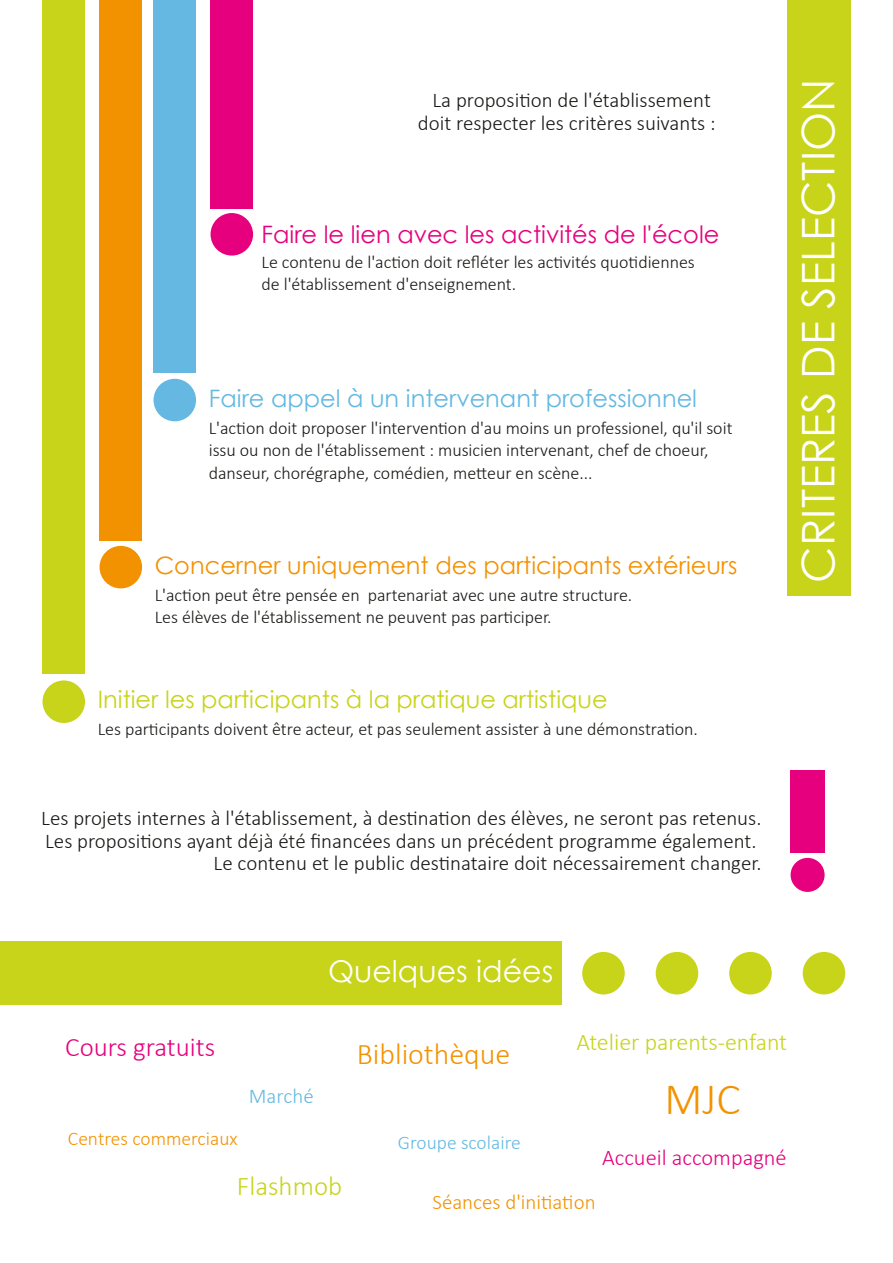
<style>
.page{position:relative;width:893px;height:1263px;background:#fff}
.page>*{position:absolute;margin:0;border:0;box-sizing:border-box;transform-origin:0 0}
.t1{font:45px "Century Gothic";color:#fff}
.t2{font:300 45px "Calibri";color:#f39200}
.t3{font:30px "Century Gothic";color:#fff}
.t4{font:300 30px "Calibri";color:#f39200}
.t5{font:300 27px "Calibri";color:#e6007e}
.t6{font:300 27px "Calibri";color:#c8d419}
.t7{font:24px "Century Gothic";color:#f39200}
.t8{font:24px "Century Gothic";color:#c8d419}
.t9{font:24px "Century Gothic";color:#64b8e1}
.t10{font:24px "Century Gothic";color:#e6007e}
.t11{font:300 24px "Calibri";color:#c8d419}
.t12{font:300 22.5px "Calibri";color:#e6007e}
.t13{font:300 21px/22.5px "Calibri";color:#181715;text-align:center}
.t14{font:300 21px "Calibri";color:#f39200}
.t15{font:300 21px "Calibri";color:#64b8e1}
.t16{font:300 19.5px "Calibri";color:#f39200}
.t17{font:300 19.5px "Calibri";color:#64b8e1}
.t18{font:300 18px/22.5px "Calibri";color:#181715}
</style>
<div class="page">
<div style="left:787px;top:0;width:63px;height:595px;background:#c8d419"></div>
<div style="left:43px;top:0;width:42px;height:674px;background:#c8d419"></div>
<div style="left:100px;top:0;width:42px;height:541px;background:#f39200"></div>
<div style="left:154px;top:0;width:42px;height:373px;background:#64b8e1"></div>
<div style="left:211px;top:0;width:42px;height:208px;background:#e6007e"></div>
<div style="left:0;top:941px;width:562px;height:64px;background:#c8d419"></div>
<div style="left:211px;top:213px;width:42px;height:43px;background:#e6007e;border-radius:50%"></div>
<div style="left:154px;top:379px;width:42px;height:42px;background:#64b8e1;border-radius:50%"></div>
<div style="left:100px;top:546px;width:42px;height:42px;background:#f39200;border-radius:50%"></div>
<div style="left:43px;top:680px;width:42px;height:43px;background:#c8d419;border-radius:50%"></div>
<div style="left:791px;top:858px;width:34px;height:34px;background:#e6007e;border-radius:50%"></div>
<div style="left:582px;top:952px;width:43px;height:42px;background:#c8d419;border-radius:50%"></div>
<div style="left:656px;top:952px;width:42px;height:42px;background:#c8d419;border-radius:50%"></div>
<div style="left:729px;top:952px;width:43px;height:42px;background:#c8d419;border-radius:50%"></div>
<div style="left:803px;top:952px;width:42px;height:42px;background:#c8d419;border-radius:50%"></div>
<div style="left:791px;top:771px;width:34px;height:82px;background:#e6007e"></div>
<p class="t13" style="left:418px;top:91px;width:299px">La proposition de l'établissement doit respecter les critères suivants :</p>
<h3 class="t10" style="left:262px;top:219px;width:459px">Faire le lien avec les activités de l'école</h3>
<p class="t18" style="left:262px;top:252px;width:435px">Le contenu de l'action doit refléter les activités quotidiennes de l'établissement d'enseignement.</p>
<h3 class="t9" style="left:209px;top:383px;width:490px">Faire appel à un intervenant professionnel</h3>
<p class="t18" style="left:209px;top:418px;width:525px">L'action doit proposer l'intervention d'au moins un professionel, qu'il soit issu ou non de l'établissement : musicien intervenant, chef de choeur, danseur, chorégraphe, comédien, metteur en scène...</p>
<h3 class="t7" style="left:155px;top:550px;width:584px">Concerner uniquement des participants extérieurs</h3>
<p class="t18" style="left:155px;top:585px;width:479px">L'action peut être pensée en partenariat avec une autre structure.<br>Les élèves de l'établissement ne peuvent pas participer.</p>
<h3 class="t8" style="left:98px;top:684px;width:511px">Initier les participants à la pratique artistique</h3>
<p class="t18" style="left:98px;top:719px;width:602px">Les participants doivent être acteur, et pas seulement assister à une démonstration.</p>
<p class="t13" style="left:41px;top:809px;width:722px;text-align:right">Les projets internes à l'établissement, à destination des élèves, ne seront pas retenus.<br>Les propositions ayant déjà été financées dans un précédent programme également.<br>Le contenu et le public destinataire doit nécessairement changer.</p>
<h1 class="t1" style="left:789px;top:583px;width:505px;rotate:-90deg">CRITERES DE SELECTION</h1>
<h2 class="t3" style="left:328px;top:951px;width:227px">Quelques idées</h2>
<h3 class="t5" style="left:65px;top:1036px;width:151px">Cours gratuits</h3>
<h2 class="t4" style="left:357px;top:1041px;width:155px">Bibliothèque</h2>
<p class="t16" style="left:68px;top:1130px;width:171px">Centres commerciaux</p>
<p class="t15" style="left:249px;top:1087px;width:66px">Marché</p>
<p class="t17" style="left:398px;top:1134px;width:124px">Groupe scolaire</p>
<h3 class="t11" style="left:576px;top:1032px;width:212px">Atelier parents‐enfant</h3>
<h1 class="t2" style="left:664px;top:1080px;width:78px">MJC</h1>
<p class="t12" style="left:602px;top:1148px;width:186px">Accueil accompagné</p>
<h3 class="t6" style="left:237px;top:1175px;width:107px">Flashmob</h3>
<p class="t14" style="left:433px;top:1193px;width:164px">Séances d'initiation</p>
</div>
